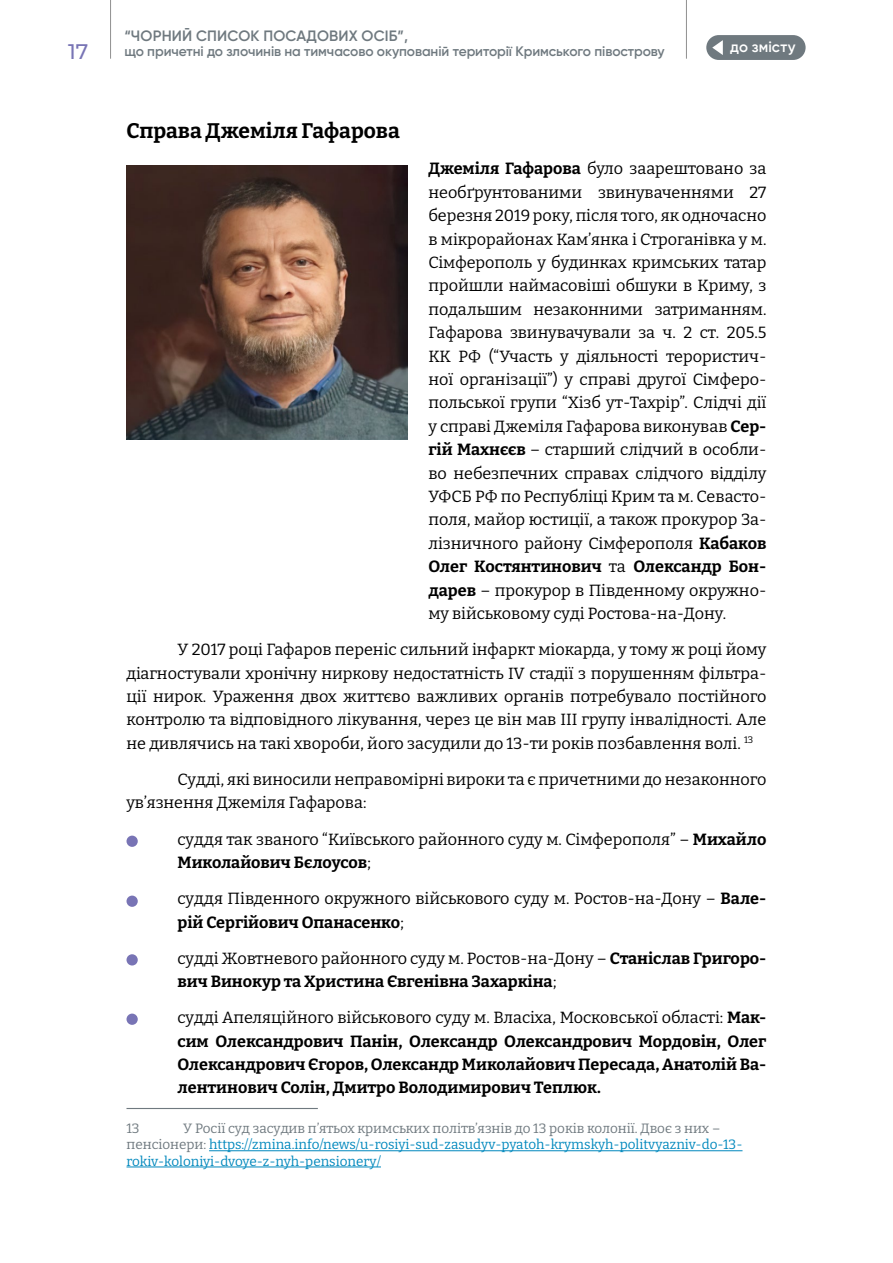
<style>
.page{position:relative;width:893px;height:1263px;background:#fff}
.page>*{position:absolute;margin:0;border:0;box-sizing:border-box;transform-origin:0 0}
.t1{font:700 21px "Bitter";color:#000}
.t2{font:500 21px "Montserrat";color:#7874b5}
.t3{font:16.2px/23.4px "Bitter";color:#000}
.t4{font:700 16.2px/23.4px "Bitter";color:#000}
.t5{font:600 15px "Gilroy";letter-spacing:.01em;color:#6f797f}
.t6{font:600 15px "Gilroy";letter-spacing:.01em;color:#fff}
.t7{font:600 13.8px "Gilroy";letter-spacing:-.005em;color:#6f797f}
.t8{font:13.5px/16.2px "Bitter";color:#0088bd}
.t9{font:13.5px "Bitter";color:#6f797f}
.s1{font-weight:700}
.s2{font-weight:400}
.s3{color:#6f797f}
</style>
<div class="page">
<hr style="left:110px;top:0;width:1px;height:59px;background:#909090">
<hr style="left:686px;top:0;width:1px;height:59px;background:#909090">
<div style="left:706px;top:35px;width:100px;height:25px;background:#6f797f;border-radius:12px"></div>
<svg style="left:712px;top:40px;width:11px;height:15px"></svg>
<hr style="left:126px;top:1108px;width:192px;height:1px;background:#6f797f">
<hr style="left:209px;top:1150px;width:533px;height:1px;background:#0088bd">
<hr style="left:126px;top:1166px;width:255px;height:1px;background:#0088bd">
<img style="left:126px;top:166px;width:281px;height:273px">
<div style="left:126px;top:836px;width:12px;height:11px;background:#7874b5;border-radius:50%"></div>
<div style="left:126px;top:895px;width:12px;height:12px;background:#7874b5;border-radius:50%"></div>
<div style="left:126px;top:954px;width:12px;height:11px;background:#7874b5;border-radius:50%"></div>
<div style="left:126px;top:1013px;width:12px;height:12px;background:#7874b5;border-radius:50%"></div>
<p class="t5" style="left:124px;top:26px;width:285px">“ЧОРНИЙ СПИСОК ПОСАДОВИХ ОСІБ”,</p>
<p class="t2" style="left:68px;top:36px;width:22px">17</p>
<p class="t7" style="left:124px;top:43px;width:542px">що причетні до злочинів на тимчасово окупованій території Кримського півострову</p>
<p class="t6" style="left:730px;top:37px;width:67px">до змісту</p>
<p class="t1" style="left:126px;top:118px;width:275px">Справа Джеміля Гафарова</p>
<p class="t3" style="left:428px;top:157px;width:339px;text-align:justify"><span class="s1">Джеміля Гафарова</span> було заарештовано за необґрунтованими звинуваченнями 27 березня 2019 року, після того, як одночасно в мікрорайонах Кам’янка і Строганівка у м.<br>Сімферополь у будинках кримських татар пройшли наймасовіші обшуки в Криму, з подальшим незаконними затриманням.<br>Гафарова звинувачували за ч. 2 ст. 205.5<br>КК РФ (“Участь у діяльності терористич&shy;ної організації”) у справі другої Сімферо&shy;польської групи “Хізб ут-Тахрір”. Слідчі дії у справі Джеміля Гафарова виконував <span class="s1">Сер&shy;гій Махнєєв</span> – старший слідчий в особли&shy;во небезпечних справах слідчого відділу УФСБ РФ по Республіці Крим та м. Севасто&shy;поля, майор юстиції, а також прокурор За&shy;лізничного району Сімферополя <span class="s1">Кабаков Олег Костянтинович</span> та <span class="s1">Олександр Бон&shy;дарев</span> – прокурор в Південному окружно&shy;му військовому суді Ростова-на-Дону.</p>
<p class="t3" style="left:126px;top:637px;width:641px;text-align:justify;text-indent:51px">У 2017 році Гафаров переніс сильний інфаркт міокарда, у тому ж році йому діагностували хронічну ниркову недостатність ІV стадії з порушенням фільтра&shy;ції нирок. Ураження двох життєво важливих органів потребувало постійного контролю та відповідного лікування, через це він мав III групу інвалідності. Але не дивлячись на такі хвороби, його засудили до 13-ти років позбавлення волі. <sup>13</sup></p>
<p class="t3" style="left:126px;top:767px;width:641px;text-indent:51px">Судді, які виносили неправомірні вироки та є причетними до незаконного ув’язнення Джеміля Гафарова:</p>
<p class="t3" style="left:178px;top:827px;width:590px">суддя так званого “Київського районного суду м. Сімферополя” – <span class="s1">Михайло<br>Миколайович Бєлоусов</span>;</p>
<p class="t3" style="left:178px;top:886px;width:590px">суддя Південного окружного військового суду м. Ростов-на-Дону – <span class="s1">Вале&shy;рій Сергійович Опанасенко</span>;</p>
<p class="t4" style="left:178px;top:946px;width:590px"><span class="s2">судді Жовтневого районного суду м. Ростов-на-Дону –</span> Станіслав Григоро&shy;вич Винокур та Христина Євгенівна Захаркіна<span class="s2">;</span></p>
<p class="t4" style="left:178px;top:1005px;width:590px;text-align:justify"><span class="s2">судді Апеляційного військового суду м. Власіха, Московської області:</span> Мак&shy;сим Олександрович Панін, Олександр Олександрович Мордовін, Олег Олександрович Єгоров, Олександр Миколайович Пересада, Анатолій Ва&shy;лентинович Солін, Дмитро Володимирович Теплюк.</p>
<p class="t9" style="left:126px;top:1120px;width:15px">13</p>
<p class="t8" style="left:126px;top:1120px;width:617px;text-indent:57px"><span class="s3">У Росії суд засудив п’ятьох кримських політв’язнів до 13 років колонії. Двоє з них – пенсіонери:</span> https://zmina.info/news/u-rosiyi-sud-zasudyv-pyatoh-krymskyh-politvyazniv-do-13- rokiv-koloniyi-dvoye-z-nyh-pensionery/</p>
</div>
